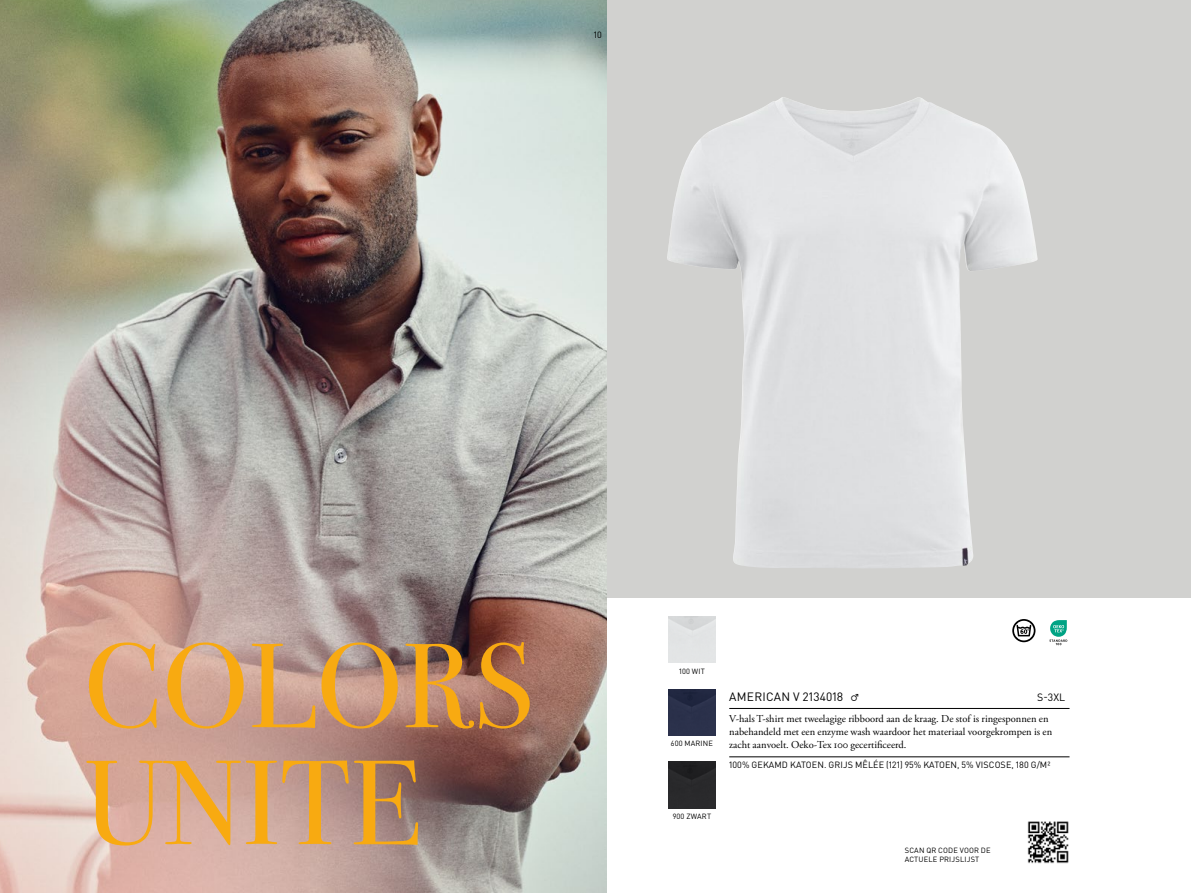
<style>
.page{position:relative;width:1191px;height:893px;background:#fff}
.page>*{position:absolute;margin:0;border:0;box-sizing:border-box;transform-origin:0 0}
.t1{font:120px/117px "Bodoni Svty Two ITCTT";color:#f8aa11}
.NAMN_H_21{font:12px "DIN Pro";letter-spacing:.01em;color:#000}
.BRÖD-H2021{font:10.5px/13.2px "Adobe Garamond Pro";color:#000}
.NAMN_H_21-2{font:10.5px "DIN Pro";color:#000}
.Specs-H2021{font:9px "DIN Pro";letter-spacing:.01em;color:#000}
.BRÖDM20{font:7.5px/9px "DIN Pro";letter-spacing:.02em;color:#000}
</style>
<div class="page">
<div style="left:546px;top:0;width:645px;height:597px;background:#d1d1cf"></div>
<hr style="left:1190px;top:0;width:1px;height:597px;background:#bcbcba">
<img style="left:668px;top:689px;width:47px;height:47px">
<img style="left:668px;top:762px;width:47px;height:47px">
<img style="left:0;top:0;width:606px;height:893px">
<svg style="left:1012px;top:619px;width:23px;height:23px"></svg>
<svg style="left:1049px;top:620px;width:18px;height:25px"></svg>
<img style="left:667px;top:97px;width:371px;height:471px">
<hr style="left:729px;top:708px;width:340px;height:1px;background:#000">
<hr style="left:729px;top:757px;width:340px;height:1px;background:#000">
<img style="left:1027px;top:821px;width:42px;height:42px">
<p class="Specs-H2021" style="left:594px;top:29px;width:10px">10</p>
<p class="t1" style="left:84px;top:615px;width:451px">COLORS<br>UNITE</p>
<p class="BRÖDM20" style="left:679px;top:666px;width:27px">100 WIT</p>
<p class="BRÖDM20" style="left:671px;top:739px;width:43px">600 MARINE</p>
<p class="NAMN_H_21" style="left:729px;top:689px;width:132px">AMERICAN V 2134018 ♂</p>
<p class="NAMN_H_21-2" style="left:1037px;top:690px;width:30px">S-3XL</p>
<p class="BRÖD-H2021" style="left:729px;top:712px;width:324px">V-hals T-shirt met tweelagige ribboord aan de kraag. De stof is ringesponnen en nabehandeld met een enzyme wash waardoor het materiaal voorgekrompen is en zacht aanvoelt. Oeko-Tex 100 gecertificeerd.</p>
<p class="Specs-H2021" style="left:729px;top:758px;width:323px">100% GEKAMD KATOEN. GRIJS MÊLÉE (121) 95% KATOEN, 5% VISCOSE, 180 G/M²</p>
<p class="BRÖDM20" style="left:673px;top:812px;width:40px">900 ZWART</p>
<p class="BRÖDM20" style="left:905px;top:846px;width:87px">SCAN QR CODE VOOR DE<br>ACTUELE PRIJSLIJST</p>
</div>
